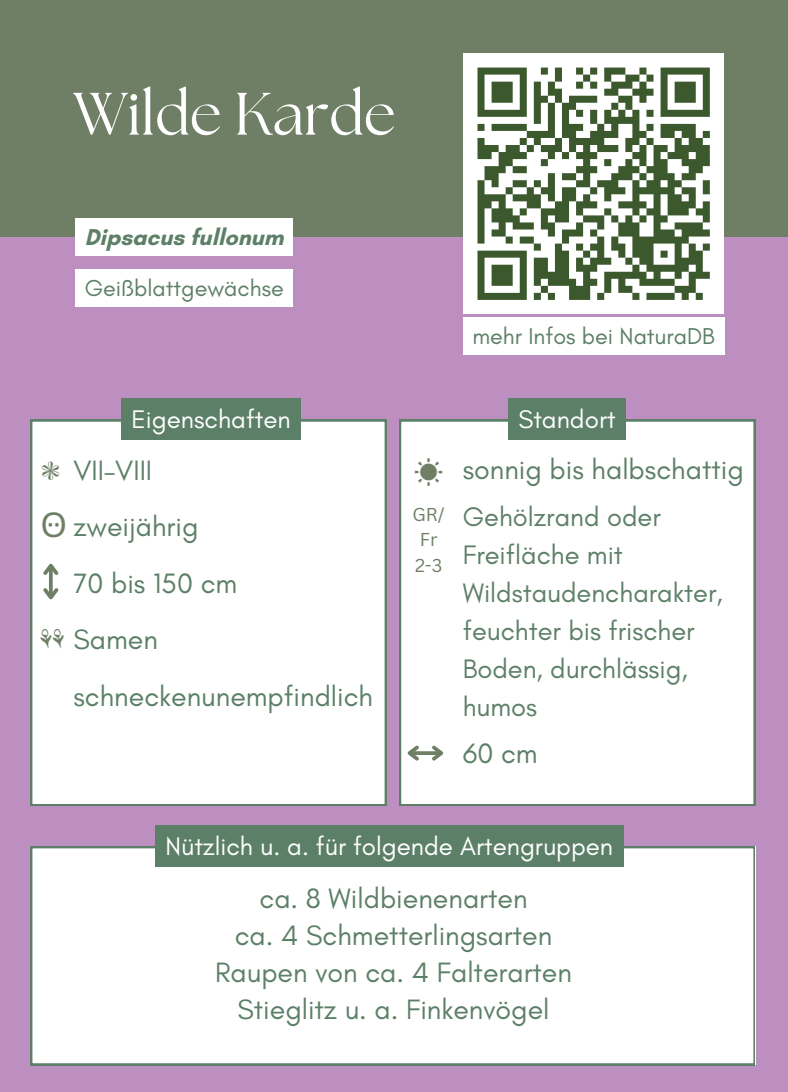
<style>
.page{position:relative;width:788px;height:1092px;background:#fff}
.page>*{position:absolute;margin:0;border:0;box-sizing:border-box;transform-origin:0 0}
.t1{font:59.75px "The Seasons";color:#fff}
.t2{font:34.25px "Noto Sans";color:#6f7f66}
.t3{font:28.5px/56.5px "Glacial Indifference";color:#5c7f67}
.t4{font:27.25px/38px "Glacial Indifference";color:#5c7f67}
.t5{font:26px "Glacial Indifference";color:#fff}
.t6{font:26px "Free Serif";color:#6f7f66}
.t7{font:24.25px "Free Serif";color:#6f7f66}
.t8{font:23.25px "Glacial Indifference";color:#5c7f67}
.t9{font:700 23.25px "Glacial Indifference";color:#5c7f67}
.t10{font:18.25px/25.2px "Canva Sans";color:#6f7f66}
</style>
<div class="page">
<div style="left:0;top:0;width:788px;height:1091px;background:#bd8ec0"></div>
<div style="left:0;top:0;width:788px;height:237px;background:#6f7f66"></div>
<div style="left:31px;top:420px;width:355px;height:385px;background:#fff"></div>
<div style="left:399px;top:420px;width:356px;height:385px;background:#fff"></div>
<div style="left:31px;top:846px;width:723px;height:218px;background:#fff"></div>
<div style="left:75px;top:218px;width:218px;height:38px;background:#fff"></div>
<div style="left:75px;top:269px;width:218px;height:37px;background:#fff"></div>
<div style="left:121px;top:398px;width:180px;height:42px;background:#5c7f67"></div>
<div style="left:508px;top:398px;width:118px;height:42px;background:#5c7f67"></div>
<div style="left:155px;top:825px;width:468px;height:41px;background:#5c7f67"></div>
<svg style="left:49px;top:578px;width:4px;height:6px"></svg>
<svg style="left:40px;top:559px;width:22px;height:19px"></svg>
<svg style="left:40px;top:584px;width:22px;height:19px"></svg>
<hr style="left:409px;top:751px;width:32px;height:3px;background:#6f7f66">
<svg style="left:403px;top:742px;width:19px;height:21px"></svg>
<div style="left:428px;top:729px;width:54px;height:50px;background:#fff"></div>
<div style="left:463px;top:53px;width:260px;height:261px;background:#fff"></div>
<svg style="left:477px;top:67px;width:233px;height:233px"></svg>
<div style="left:463px;top:317px;width:261px;height:38px;background:#fff"></div>
<svg style="left:415px;top:457px;width:27px;height:28px"></svg>
<h1 class="t1" style="left:73px;top:81px;width:324px">Wilde Karde</h1>
<p class="t9" style="left:85px;top:223px;width:200px">Dipsacus fullonum</p>
<p class="t8" style="left:85px;top:274px;width:200px">Geißblattgewächse</p>
<p class="t8" style="left:472px;top:322px;width:244px">mehr Infos bei NaturaDB</p>
<p class="t5" style="left:132px;top:403px;width:161px">Eigenschaften</p>
<p class="t5" style="left:518px;top:403px;width:98px">Standort</p>
<p class="t3" style="left:73px;top:441px;width:301px">VII–VIII<br>zweijährig<br>70 bis 150 cm<br>Samen schneckenunempfindlich</p>
<p class="t6" style="left:42px;top:456px;width:20px">❃</p>
<p class="t2" style="left:41px;top:500px;width:28px">Ꙫ</p>
<p class="t10" style="left:412px;top:501px;width:34px">GR/<br>Fr<br>2-3</p>
<p class="t7" style="left:40px;top:624px;width:26px">⚘⚘</p>
<p class="t3" style="left:462px;top:440px;width:282px">sonnig bis halbschattig</p>
<p class="t4" style="left:462px;top:498px;width:261px">Gehölzrand oder<br>Freifläche mit<br>Wildstaudencharakter, feuchter bis frischer<br>Boden, durchlässig, humos</p>
<p class="t3" style="left:462px;top:724px;width:76px">60 cm</p>
<p class="t5" style="left:166px;top:829px;width:449px">Nützlich u. a. für folgende Artengruppen</p>
<p class="t3" style="left:215px;top:879px;width:358px;line-height:37px;text-align:center">ca. 8 Wildbienenarten<br>ca. 4 Schmetterlingsarten<br>Raupen von ca. 4 Falterarten<br>Stieglitz u. a. Finkenvögel</p>
</div>
